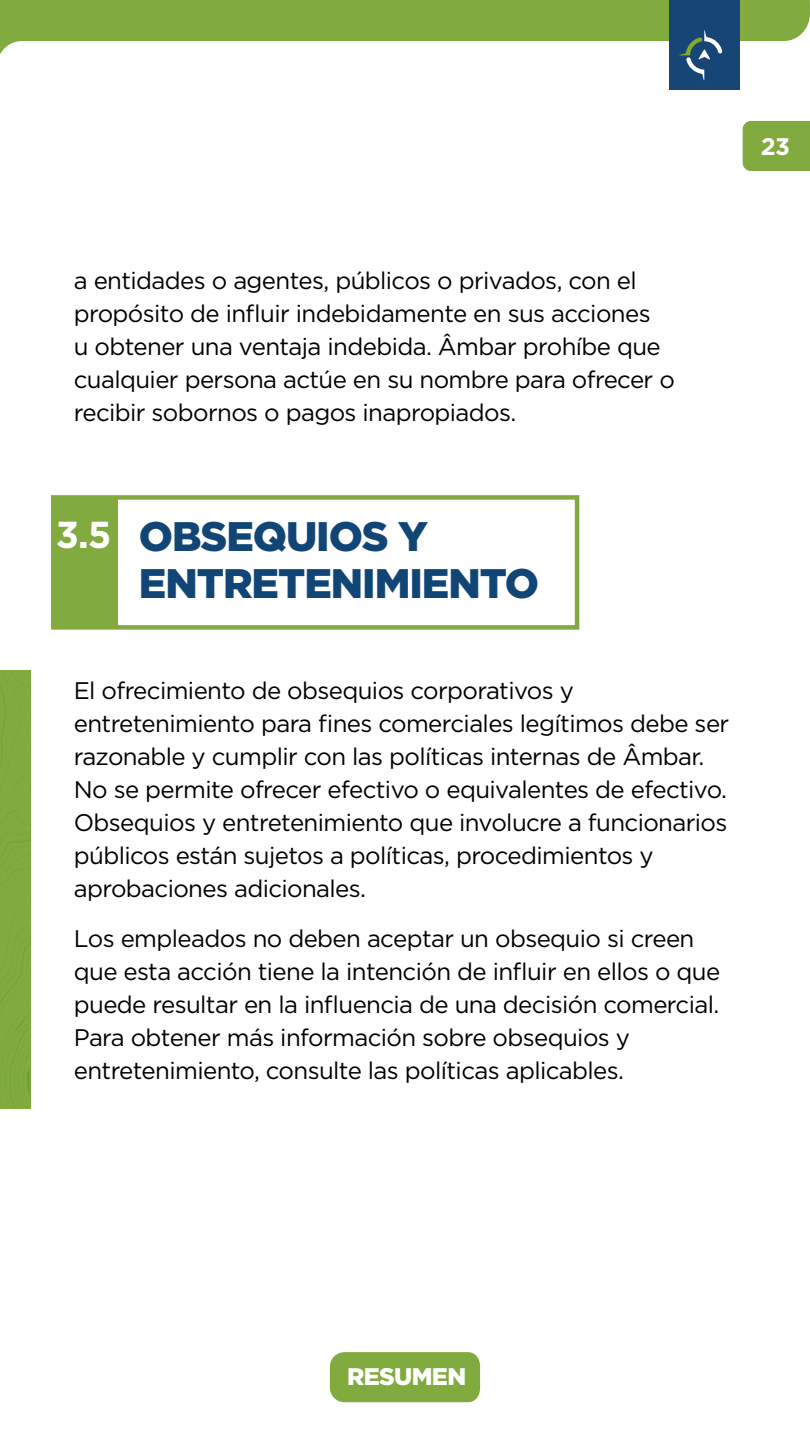
<style>
.page{position:relative;width:810px;height:1440px;background:#fff}
.page>*{position:absolute;margin:0;border:0;box-sizing:border-box;transform-origin:0 0}
.t1{font:900 41.25px/47.2px "Gotham";letter-spacing:-.025em;color:#104576}
.t2{font:700 37.5px "Gotham";color:#fff}
.t3{font:24px/33px "Gotham";letter-spacing:-.025em;color:#000}
.t4{font:900 24px "Gotham";letter-spacing:-.025em;color:#fff}
.t5{font:700 24px "Gotham";color:#fff}
</style>
<div class="page">
<svg style="left:0;top:0;width:810px;height:121px"></svg>
<div style="left:669px;top:0;width:71px;height:90px;background:#164576"></div>
<svg style="left:679px;top:30px;width:44px;height:51px"></svg>
<div style="left:330px;top:1352px;width:150px;height:50px;background:#81ab3e"></div>
<div style="left:51px;top:496px;width:67px;height:132px;background:#81ab3e"></div>
<div style="left:51px;top:495px;width:528px;height:135px;border:4px solid #81ab3e"></div>
<div style="left:743px;top:121px;width:67px;height:50px;background:#81ab3e"></div>
<div style="left:0;top:671px;width:30px;height:437px;background:#81ab3e"></div>
<p class="t5" style="left:761px;top:130px;width:31px">23</p>
<p class="t3" style="left:74px;top:264px;width:603px">a entidades o agentes, públicos o privados, con el propósito de influir indebidamente en sus acciones<br>u obtener una ventaja indebida. Âmbar prohíbe que cualquier persona actúe en su nombre para ofrecer o recibir sobornos o pagos inapropiados.</p>
<h2 class="t2" style="left:56px;top:510px;width:57px">3.5</h2>
<h1 class="t1" style="left:139px;top:513px;width:402px">OBSEQUIOS Y<br>ENTRETENIMIENTO</h1>
<p class="t3" style="left:74px;top:673px;width:657px">El ofrecimiento de obsequios corporativos y entretenimiento para fines comerciales legítimos debe ser razonable y cumplir con las políticas internas de Âmbar.<br>No se permite ofrecer efectivo o equivalentes de efectivo.<br>Obsequios y entretenimiento que involucre a funcionarios públicos están sujetos a políticas, procedimientos y aprobaciones adicionales.</p>
<p class="t3" style="left:74px;top:921px;width:648px">Los empleados no deben aceptar un obsequio si creen que esta acción tiene la intención de influir en ellos o que puede resultar en la influencia de una decisión comercial.<br>Para obtener más información sobre obsequios y entretenimiento, consulte las políticas aplicables.</p>
<p class="t4" style="left:347px;top:1360px;width:121px">RESUMEN</p>
</div>
